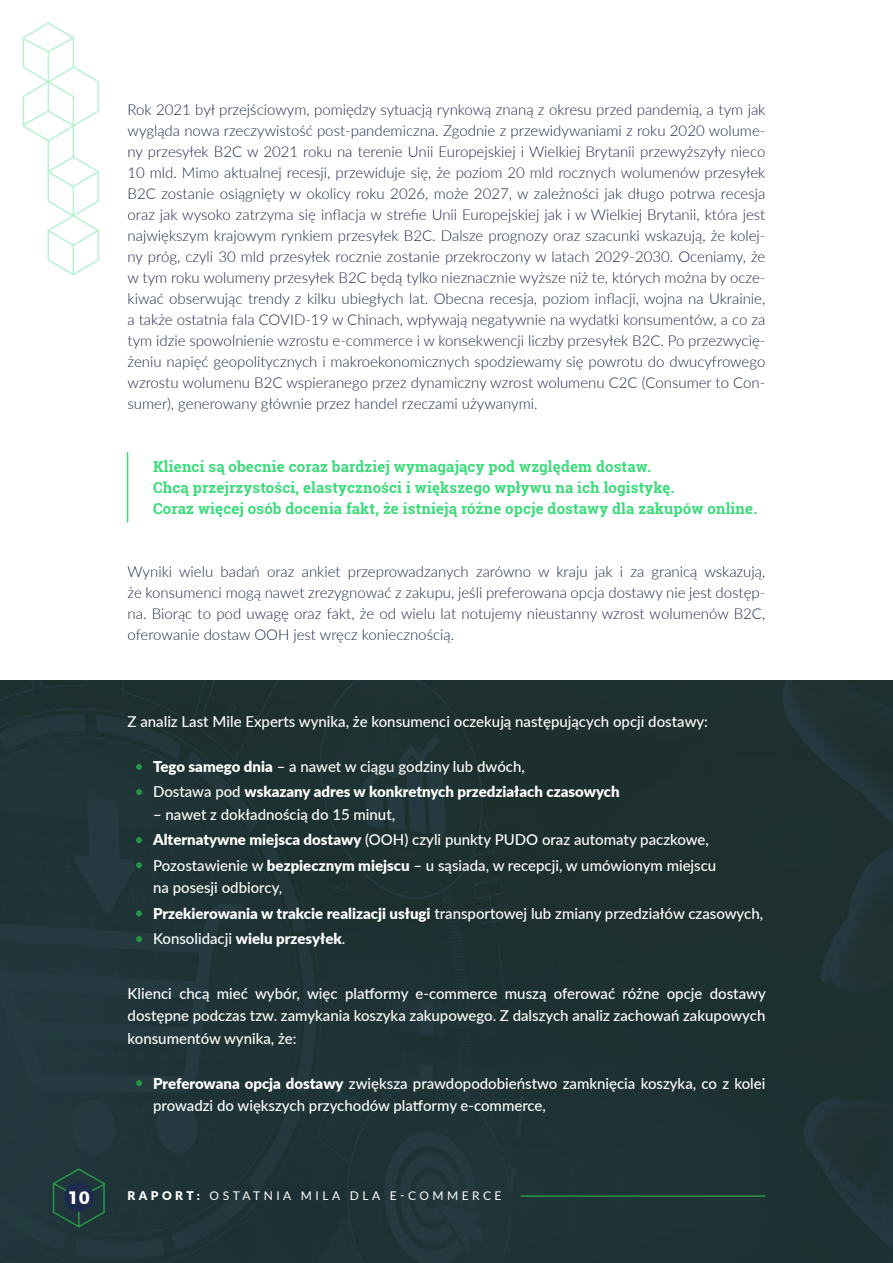
<style>
.page{position:relative;width:893px;height:1263px;background:#fff}
.page>*{position:absolute;margin:0;border:0;box-sizing:border-box;transform-origin:0 0}
.t1{font:700 18px "Montserrat";color:#fff}
.t2{font:300 15px/21px "Lato";color:#1e2a4d;text-align:justify}
.t3{font:500 15px/25.5px "Lato";color:#fff}
.t4{font:700 15px/21px "Roboto Slab";letter-spacing:.01em;color:#3bdb7a}
.t5{font:900 15px/25.5px "Lato";color:#fff}
.t6{font:12px "Lato";letter-spacing:.29em;color:#fff}
.s1{font-weight:500}
.s2{font-weight:900}
</style>
<div class="page">
<svg style="left:22px;top:22px;width:77px;height:254px"></svg>
<img style="left:0;top:681px;width:893px;height:582px">
<hr style="left:127px;top:452px;width:1px;height:70px;background:#3bdb7a">
<svg style="left:136px;top:1080px;width:6px;height:6px"></svg>
<svg style="left:136px;top:764px;width:6px;height:6px"></svg>
<svg style="left:136px;top:789px;width:6px;height:6px"></svg>
<svg style="left:136px;top:837px;width:6px;height:6px"></svg>
<svg style="left:136px;top:862px;width:6px;height:6px"></svg>
<svg style="left:136px;top:910px;width:6px;height:6px"></svg>
<svg style="left:136px;top:936px;width:6px;height:6px"></svg>
<svg style="left:52px;top:1167px;width:54px;height:61px;background:#21413c"></svg>
<div style="left:64px;top:1182px;width:29px;height:30px;background:#1e2a4d;border-radius:50%"></div>
<hr style="left:520px;top:1195px;width:245px;height:2px;background:#289548">
<p class="t2" style="left:128px;top:98px;width:639px">Rok 2021 był przejściowym, pomiędzy sytuacją rynkową znaną z okresu przed pandemią, a tym jak wygląda nowa rzeczywistość post-pandemiczna. Zgodnie z przewidywaniami z roku 2020 wolume&shy;ny przesyłek B2C w 2021 roku na terenie Unii Europejskiej i Wielkiej Brytanii przewyższyły nieco 10 mld. Mimo aktualnej recesji, przewiduje się, że poziom 20 mld rocznych wolumenów przesyłek B2C zostanie osiągnięty w okolicy roku 2026, może 2027, w zależności jak długo potrwa recesja oraz jak wysoko zatrzyma się inflacja w strefie Unii Europejskiej jak i w Wielkiej Brytanii, która jest największym krajowym rynkiem przesyłek B2C. Dalsze prognozy oraz szacunki wskazują, że kolej&shy;ny próg, czyli 30 mld przesyłek rocznie zostanie przekroczony w latach 2029-2030. Oceniamy, że w tym roku wolumeny przesyłek B2C będą tylko nieznacznie wyższe niż te, których można by ocze&shy;kiwać obserwując trendy z kilku ubiegłych lat. Obecna recesja, poziom inflacji, wojna na Ukrainie, a także ostatnia fala COVID-19 w Chinach, wpływają negatywnie na wydatki konsumentów, a co za tym idzie spowolnienie wzrostu e-commerce i w konsekwencji liczby przesyłek B2C. Po przezwycię&shy;żeniu napięć geopolitycznych i makroekonomicznych spodziewamy się powrotu do dwucyfrowego wzrostu wolumenu B2C wspieranego przez dynamiczny wzrost wolumenu C2C (Consumer to Con&shy;sumer), generowany głównie przez handel rzeczami używanymi.</p>
<p class="t4" style="left:153px;top:456px;width:606px">Klienci są obecnie coraz bardziej wymagający pod względem dostaw.<br>Chcą przejrzystości, elastyczności i większego wpływu na ich logistykę.<br>Coraz więcej osób docenia fakt, że istnieją różne opcje dostawy dla zakupów online.</p>
<p class="t2" style="left:128px;top:561px;width:639px">Wyniki wielu badań oraz ankiet przeprowadzanych zarówno w kraju jak i za granicą wskazują, że konsumenci mogą nawet zrezygnować z zakupu, jeśli preferowana opcja dostawy nie jest dostęp&shy;na. Biorąc to pod uwagę oraz fakt, że od wielu lat notujemy nieustanny wzrost wolumenów B2C, oferowanie dostaw OOH jest wręcz koniecznością.</p>
<p class="t3" style="left:128px;top:708px;width:582px">Z analiz Last Mile Experts wynika, że konsumenci oczekują następujących opcji dostawy:</p>
<p class="t5" style="left:153px;top:753px;width:468px">Tego samego dnia <span class="s1">– a nawet w ciągu godziny lub dwóch,<br>Dostawa pod</span> wskazany adres w konkretnych przedziałach czasowych</p>
<p class="t3" style="left:153px;top:801px;width:565px">– nawet z dokładnością do 15 minut,<br><span class="s2">Alternatywne miejsca dostawy</span> (OOH) czyli punkty PUDO oraz automaty paczkowe,<br>Pozostawienie w <span class="s2">bezpiecznym miejscu</span> – u sąsiada, w recepcji, w umówionym miejscu</p>
<p class="t3" style="left:153px;top:874px;width:612px">na posesji odbiorcy,<br><span class="s2">Przekierowania w trakcie realizacji usługi</span> transportowej lub zmiany przedziałów czasowych,<br>Konsolidacji <span class="s2">wielu przesyłek</span>.</p>
<p class="t3" style="left:128px;top:981px;width:640px;line-height:22.5px;text-align:justify">Klienci chcą mieć wybór, więc platformy e-commerce muszą oferować różne opcje dostawy dostępne podczas tzw. zamykania koszyka zakupowego. Z dalszych analiz zachowań zakupowych konsumentów wynika, że:</p>
<p class="t3" style="left:153px;top:1071px;width:614px;line-height:22.5px"><span class="s2">Preferowana opcja dostawy</span> zwiększa prawdopodobieństwo zamknięcia koszyka, co z kolei prowadzi do większych przychodów platformy e-commerce,</p>
<p class="t1" style="left:68px;top:1186px;width:24px">10</p>
<p class="t6" style="left:128px;top:1187px;width:375px"><span class="s2">RAPORT:</span> OSTATNIA MILA DLA E-COMMERCE</p>
</div>
